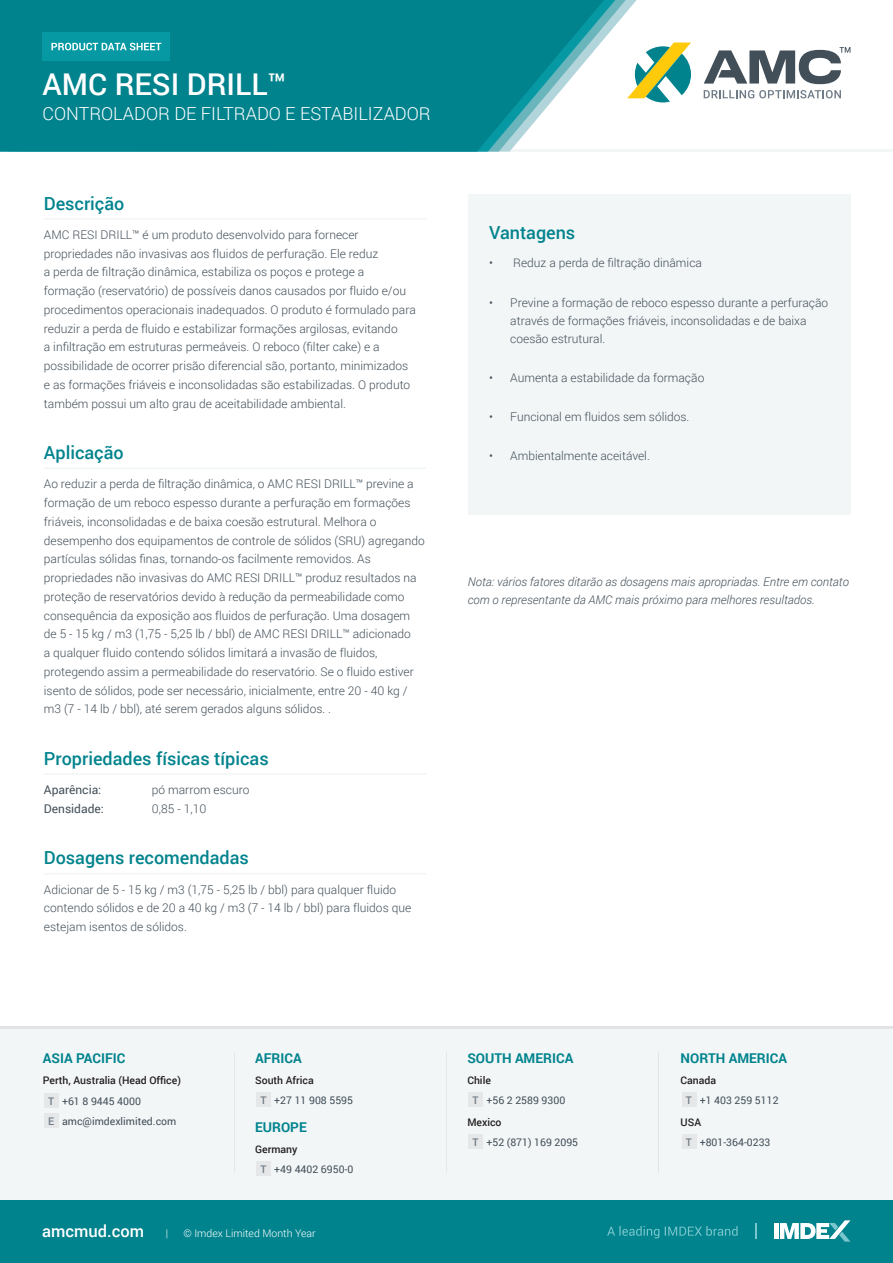
<style>
.page{position:relative;width:893px;height:1263px;background:#fff}
.page>*{position:absolute;margin:0;border:0;box-sizing:border-box;transform-origin:0 0}
.Product_Name{font:500 30px "Roboto";color:#fff}
.Heading_1_-_Teal{font:500 18px "Roboto";color:#00838d}
.Category{font:300 18px "Roboto";color:#fff}
.t1{font:500 16.5px "Roboto";color:#fff}
.t2{font:700 13.5px "Roboto";color:#00838d}
.Body_Copy{font:300 12px/18.8px "Roboto";color:#424f59}
.Note{font:italic 300 12px/18px "Roboto";color:#424f59}
.Body_Copy-2{font:12px "Roboto";color:#424f59}
.t3{font:10.5px/19.5px "Roboto";color:#424f59}
.t4{font:500 10.5px/21px "Roboto";color:#231f20}
.IP_Statement__White{font:300 10.5px "Roboto";color:#fff}
.s1{color:#6f7c87}
.s2{font-weight:400;color:#424f59}
.s3{font-weight:500;color:#6f7c87}
.s4{font-weight:500;color:#231f20}
</style>
<div class="page">
<hr style="left:0;top:1027px;width:893px;height:3px;background:#e3e3e6">
<div style="left:0;top:1030px;width:893px;height:170px;background:#f3f6f7"></div>
<div style="left:682px;top:1092px;width:14px;height:15px;background:#e6e7e9"></div>
<div style="left:682px;top:1134px;width:14px;height:15px;background:#e6e7e9"></div>
<div style="left:44px;top:1093px;width:15px;height:15px;background:#e6e7e9"></div>
<div style="left:44px;top:1113px;width:15px;height:15px;background:#e6e7e9"></div>
<div style="left:256px;top:1092px;width:15px;height:15px;background:#e6e7e9"></div>
<div style="left:256px;top:1161px;width:15px;height:15px;background:#e6e7e9"></div>
<div style="left:468px;top:1092px;width:15px;height:15px;background:#e6e7e9"></div>
<div style="left:468px;top:1134px;width:15px;height:15px;background:#e6e7e9"></div>
<div style="left:0;top:1200px;width:893px;height:63px;background:#00838d"></div>
<svg style="left:755px;top:1223px;width:1px;height:16px"></svg>
<svg style="left:607px;top:1226px;width:131px;height:12px"></svg>
<hr style="left:774px;top:1223px;width:4px;height:16px;background:#fff">
<svg style="left:780px;top:1220px;width:70px;height:21px"></svg>
<hr style="left:658px;top:1052px;width:1px;height:121px;background:#e2e4e7">
<hr style="left:446px;top:1052px;width:1px;height:121px;background:#e6e7e9">
<hr style="left:234px;top:1052px;width:1px;height:121px;background:#e6e7e9">
<svg style="left:704px;top:90px;width:137px;height:8px"></svg>
<svg style="left:654px;top:43px;width:37px;height:59px"></svg>
<svg style="left:704px;top:47px;width:146px;height:37px"></svg>
<hr style="left:0;top:149px;width:893px;height:3px;background:#f3f6f7">
<svg style="left:0;top:0;width:622px;height:152px;background:#198f98"></svg>
<div style="left:43px;top:33px;width:127px;height:28px;background:#0699a4"></div>
<svg style="left:51px;top:43px;width:110px;height:7px"></svg>
<div style="left:468px;top:194px;width:382px;height:320px;background:#f3f6f7"></div>
<hr style="left:44px;top:218px;width:383px;height:2px;background:#f3f6f7">
<hr style="left:44px;top:467px;width:383px;height:2px;background:#f3f6f7">
<hr style="left:44px;top:773px;width:383px;height:2px;background:#f3f6f7">
<hr style="left:44px;top:873px;width:383px;height:1px;background:#f3f6f7">
<p class="Product_Name" style="left:43px;top:63px;width:245px">AMC RESI DRILL™</p>
<p class="Category" style="left:43px;top:101px;width:390px">CONTROLADOR DE FILTRADO E ESTABILIZADOR</p>
<p class="Heading_1_-_Teal" style="left:44px;top:190px;width:82px">Descrição</p>
<p class="Body_Copy" style="left:44px;top:225px;width:373px">AMC RESI DRILL™ é um produto desenvolvido para fornecer propriedades não invasivas aos fluidos de perfuração. Ele reduz<br>a perda de filtração dinâmica, estabiliza os poços e protege a formação (reservatório) de possíveis danos causados por fluido e/ou procedimentos operacionais inadequados. O produto é formulado para reduzir a perda de fluido e estabilizar formações argilosas, evitando<br>a infiltração em estruturas permeáveis. O reboco (filter cake) e a possibilidade de ocorrer prisão diferencial são, portanto, minimizados e as formações friáveis e inconsolidadas são estabilizadas. O produto também possui um alto grau de aceitabilidade ambiental.</p>
<p class="Heading_1_-_Teal" style="left:44px;top:440px;width:81px">Aplicação</p>
<p class="Body_Copy" style="left:44px;top:474px;width:382px">Ao reduzir a perda de filtração dinâmica, o AMC RESI DRILL™ previne a formação de um reboco espesso durante a perfuração em formações friáveis, inconsolidadas e de baixa coesão estrutural. Melhora o desempenho dos equipamentos de controle de sólidos (SRU) agregando partículas sólidas finas, tornando-os facilmente removidos. As propriedades não invasivas do AMC RESI DRILL™ produz resultados na proteção de reservatórios devido à redução da permeabilidade como consequência da exposição aos fluidos de perfuração. Uma dosagem de 5 - 15 kg / m3 (1,75 - 5,25 lb / bbl) de AMC RESI DRILL™ adicionado<br>a qualquer fluido contendo sólidos limitará a invasão de fluidos, protegendo assim a permeabilidade do reservatório. Se o fluido estiver isento de sólidos, pode ser necessário, inicialmente, entre 20 - 40 kg / m3 (7 - 14 lb / bbl), até serem gerados alguns sólidos. .</p>
<p class="Heading_1_-_Teal" style="left:44px;top:746px;width:226px">Propriedades físicas típicas</p>
<p class="Body_Copy-2" style="left:44px;top:781px;width:59px">Aparência:</p>
<p class="Body_Copy" style="left:152px;top:780px;width:99px">pó marrom escuro</p>
<p class="Body_Copy-2" style="left:44px;top:800px;width:61px">Densidade:</p>
<p class="Body_Copy" style="left:152px;top:799px;width:56px">0,85 - 1,10</p>
<p class="Heading_1_-_Teal" style="left:44px;top:845px;width:206px">Dosagens recomendadas</p>
<p class="Body_Copy" style="left:44px;top:880px;width:369px">Adicionar de 5 - 15 kg / m3 (1,75 - 5,25 lb / bbl) para qualquer fluido contendo sólidos e de 20 a 40 kg / m3 (7 - 14 lb / bbl) para fluidos que estejam isentos de sólidos.</p>
<p class="Heading_1_-_Teal" style="left:489px;top:220px;width:88px">Vantagens</p>
<p class="Body_Copy" style="left:489px;top:253px;width:214px">• Reduz a perda de filtração dinâmica</p>
<p class="Body_Copy" style="left:510px;top:293px;width:319px;line-height:18px;text-indent:-21px">• Previne a formação de reboco espesso durante a perfuração através de formações friáveis, inconsolidadas e de baixa coesão estrutural.</p>
<p class="Body_Copy" style="left:489px;top:368px;width:217px">• Aumenta a estabilidade da formação</p>
<p class="Body_Copy" style="left:489px;top:407px;width:202px">• Funcional em fluidos sem sólidos.</p>
<p class="Body_Copy" style="left:489px;top:446px;width:162px">• Ambientalmente aceitável.</p>
<p class="Note" style="left:468px;top:572px;width:383px">Nota: vários fatores ditarão as dosagens mais apropriadas. Entre em contato com o representante da AMC mais próximo para melhores resultados.</p>
<p class="t2" style="left:43px;top:1049px;width:84px">ASIA PACIFIC</p>
<p class="t4" style="left:48px;top:1069px;width:134px;text-indent:-5px">Perth, Australia (Head Office)<br><span class="s1">T</span> <span class="s2">+61 8 9445 4000</span></p>
<p class="t3" style="left:48px;top:1110px;width:130px"><span class="s3">E</span> amc@imdexlimited.com</p>
<p class="t2" style="left:255px;top:1049px;width:48px">AFRICA</p>
<p class="t3" style="left:260px;top:1070px;width:94px;text-indent:-5px"><span class="s4">South Africa<br></span><span class="s3">T</span> +27 11 908 5595</p>
<p class="t2" style="left:255px;top:1118px;width:53px">EUROPE</p>
<p class="t3" style="left:260px;top:1139px;width:95px;text-indent:-5px"><span class="s4">Germany<br></span><span class="s3">T</span> +49 4402 6950-0</p>
<h3 class="t1" style="left:42px;top:1220px;width:103px">amcmud.com</h3>
<p class="IP_Statement__White" style="left:166px;top:1226px;width:4px">|</p>
<p class="IP_Statement__White" style="left:183px;top:1226px;width:134px">© Imdex Limited Month Year</p>
<p class="t2" style="left:467px;top:1049px;width:108px">SOUTH AMERICA</p>
<p class="t3" style="left:473px;top:1070px;width:94px;text-indent:-5px"><span class="s4">Chile<br></span><span class="s3">T</span> +56 2 2589 9300</p>
<p class="t3" style="left:473px;top:1112px;width:107px;text-indent:-5px"><span class="s4">Mexico<br></span><span class="s3">T</span> +52 (871) 169 2095</p>
<p class="t2" style="left:681px;top:1049px;width:108px">NORTH AMERICA</p>
<p class="t3" style="left:686px;top:1070px;width:94px;text-indent:-5px"><span class="s4">Canada<br></span><span class="s3">T</span> +1 403 259 5112</p>
<p class="t3" style="left:686px;top:1112px;width:86px;text-indent:-5px"><span class="s4">USA<br></span><span class="s3">T</span> +801-364-0233</p>
</div>
